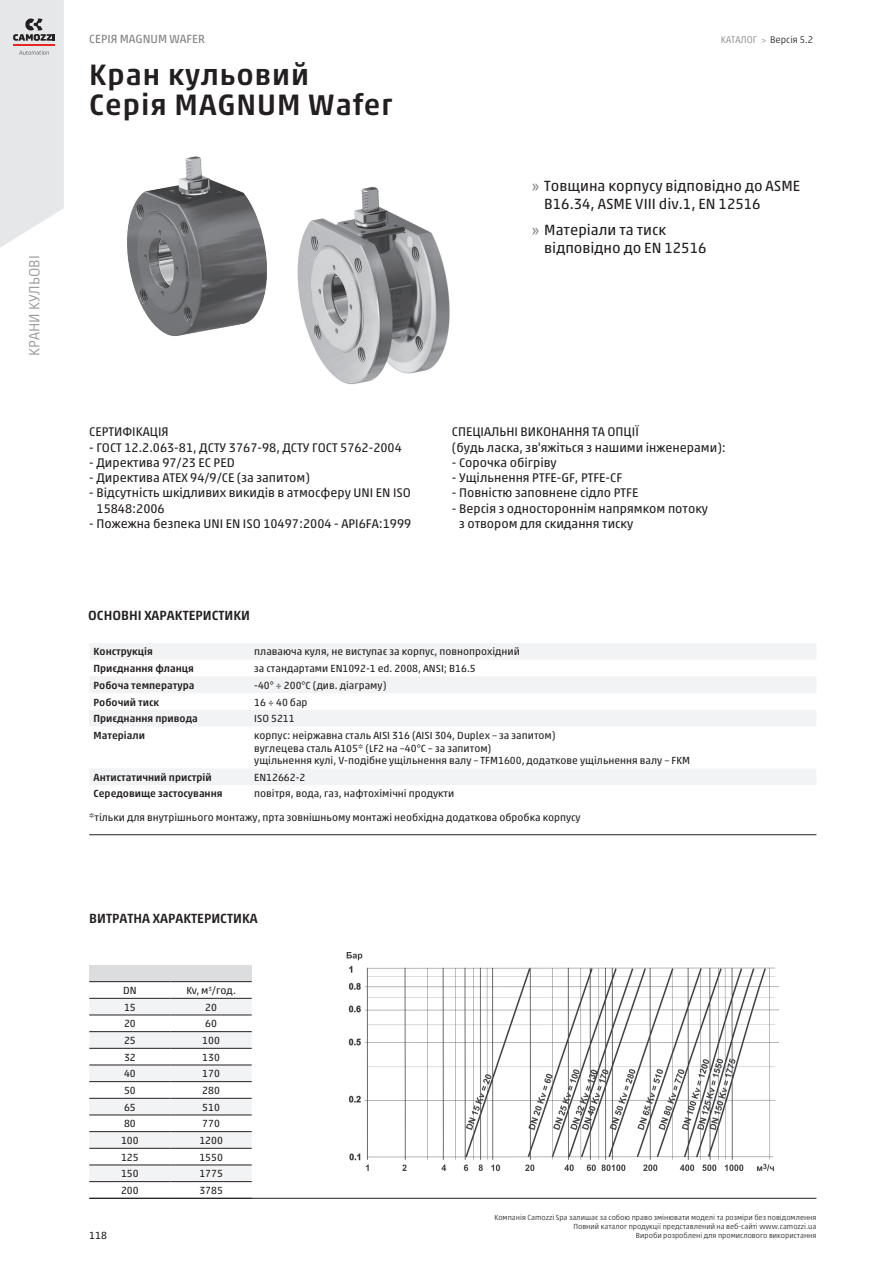
<style>
.page{position:relative;width:893px;height:1263px;background:#fff}
.page>*{position:absolute;margin:0;border:0;box-sizing:border-box;transform-origin:0 0}
.overtureTitle_value{font:500 30px "Akko W1 G";letter-spacing:.03em;color:#231f20}
.t1{font:15px/18px "Akko W1 G";color:#231f20}
.t2{font:300 15px "Akko W1 G";color:#939598}
.sectionTitle_value{font:500 13.5px "Akko W1 G";color:#231f20}
.normal_value{font:12.75px "Akko W1 G";color:#231f20}
.t3{font:12px "Akko W1 G";color:#808285}
.properties_value{font:10.5px/12.6px "Akko W1 G";color:#231f20}
.properties_name{font:500 10.5px "Akko W1 G";color:#231f20}
.sec4R{font:10.5px "Akko W1 G";color:#231f20}
.strokes_header{font:10.5px "Akko W1 G";color:#231f20}
.strokes_cell{font:10.5px "Akko W1 G";color:#231f20}
.t4{font:300 9.75px "Akko W1 G";color:#231f20}
.t5{font:300 7.5px/9px "Akko W1 G";color:#231f20;text-align:right}
.s1{color:#808285}
.s2{font-size:9px;color:#808285}
.s3{font-family:"Arial";color:#808285}
</style>
<div class="page">
<svg style="left:0;top:0;width:64px;height:248px;background:#e4e4e6"></svg>
<hr style="left:13px;top:44px;width:42px;height:2px;background:#e72621">
<svg style="left:90px;top:643px;width:726px;height:142px"></svg>
<hr style="left:89px;top:834px;width:727px;height:1px;background:#231f20">
<img style="left:127px;top:156px;width:140px;height:180px">
<div style="left:89px;top:965px;width:163px;height:17px;background:#dcdddf"></div>
<svg style="left:89px;top:982px;width:163px;height:216px"></svg>
<hr style="left:89px;top:981px;width:82px;height:1px;background:#231f20">
<hr style="left:171px;top:981px;width:81px;height:1px;background:#231f20">
<hr style="left:89px;top:998px;width:82px;height:1px;background:#231f20">
<hr style="left:171px;top:998px;width:81px;height:1px;background:#231f20">
<hr style="left:89px;top:1015px;width:82px;height:1px;background:#231f20">
<hr style="left:171px;top:1015px;width:81px;height:1px;background:#231f20">
<hr style="left:89px;top:1031px;width:82px;height:1px;background:#231f20">
<hr style="left:171px;top:1031px;width:81px;height:1px;background:#231f20">
<hr style="left:89px;top:1048px;width:82px;height:1px;background:#231f20">
<hr style="left:171px;top:1048px;width:81px;height:1px;background:#231f20">
<hr style="left:89px;top:1065px;width:82px;height:1px;background:#231f20">
<hr style="left:171px;top:1065px;width:81px;height:1px;background:#231f20">
<hr style="left:89px;top:1081px;width:82px;height:1px;background:#231f20">
<hr style="left:171px;top:1081px;width:81px;height:1px;background:#231f20">
<hr style="left:89px;top:1098px;width:82px;height:1px;background:#231f20">
<hr style="left:171px;top:1098px;width:81px;height:1px;background:#231f20">
<hr style="left:89px;top:1115px;width:82px;height:1px;background:#231f20">
<hr style="left:171px;top:1115px;width:81px;height:1px;background:#231f20">
<hr style="left:89px;top:1131px;width:82px;height:1px;background:#231f20">
<hr style="left:171px;top:1131px;width:81px;height:1px;background:#231f20">
<hr style="left:89px;top:1148px;width:82px;height:1px;background:#231f20">
<hr style="left:171px;top:1148px;width:81px;height:1px;background:#231f20">
<hr style="left:89px;top:1165px;width:82px;height:1px;background:#231f20">
<hr style="left:171px;top:1165px;width:81px;height:1px;background:#231f20">
<hr style="left:89px;top:1181px;width:82px;height:1px;background:#231f20">
<hr style="left:171px;top:1181px;width:81px;height:1px;background:#231f20">
<img style="left:347px;top:952px;width:432px;height:218px">
<hr style="left:89px;top:1198px;width:727px;height:1px;background:#231f20">
<img style="left:297px;top:187px;width:153px;height:198px">
<p class="t2" style="left:24px;top:356px;width:102px;rotate:-90deg">КРАНИ КУЛЬОВІ</p>
<p class="t3" style="left:89px;top:31px;width:117px">СЕРІЯ MAGNUM WAFER</p>
<p class="overtureTitle_value" style="left:89px;top:52px;width:221px">Кран кульовий</p>
<p class="overtureTitle_value" style="left:89px;top:82px;width:304px">Серія MAGNUM Wafer</p>
<p class="t4" style="left:721px;top:33px;width:94px"><span class="s1">КАТАЛОГ</span> <span class="s2">&gt;</span> Версія 5.2</p>
<p class="t1" style="left:544px;top:176px;width:257px;text-indent:-13px"><span class="s3">»</span> Товщина корпусу відповідно до ASME<br>B16.34, ASME VIII div.1, EN 12516</p>
<p class="t1" style="left:544px;top:220px;width:164px;text-indent:-13px"><span class="s3">»</span> Матеріали та тиск відповідно до EN 12516</p>
<p class="normal_value" style="left:89px;top:423px;width:81px">СЕРТИФІКАЦІЯ</p>
<p class="normal_value" style="left:89px;top:438px;width:314px">- ГОСТ 12.2.063-81, ДСТУ 3767-98, ДСТУ ГОСТ 5762-2004</p>
<p class="normal_value" style="left:89px;top:453px;width:147px">- Директива 97/23 EC PED</p>
<p class="normal_value" style="left:89px;top:468px;width:222px">- Директива ATEX 94/9/CE (за запитом)</p>
<p class="normal_value" style="left:89px;top:484px;width:323px">- Відсутність шкідливих викидів в атмосферу UNI EN ISO</p>
<p class="normal_value" style="left:97px;top:499px;width:70px">15848:2006</p>
<p class="normal_value" style="left:89px;top:514px;width:324px">- Пожежна безпека UNI EN ISO 10497:2004 - API6FA:1999</p>
<p class="normal_value" style="left:452px;top:423px;width:188px">СПЕЦІАЛЬНІ ВИКОНАННЯ ТА ОПЦІЇ</p>
<p class="normal_value" style="left:452px;top:438px;width:275px">(будь ласка, зв'яжіться з нашими інженерами):</p>
<p class="normal_value" style="left:452px;top:453px;width:106px">- Сорочка обігріву</p>
<p class="normal_value" style="left:452px;top:468px;width:172px">- Ущільнення PTFE-GF, PTFE-CF</p>
<p class="normal_value" style="left:452px;top:484px;width:188px">- Повністю заповнене сідло PTFE</p>
<p class="normal_value" style="left:452px;top:499px;width:258px">- Версія з одностороннім напрямком потоку</p>
<p class="normal_value" style="left:459px;top:514px;width:175px">з отвором для скидання тиску</p>
<p class="sectionTitle_value" style="left:88px;top:605px;width:163px">ОСНОВНІ ХАРАКТЕРИСТИКИ</p>
<p class="properties_name" style="left:94px;top:644px;width:61px">Конструкція</p>
<p class="properties_value" style="left:254px;top:645px;width:267px">плаваюча куля, не виступає за корпус, повнопрохідний</p>
<p class="properties_name" style="left:94px;top:661px;width:102px">Приєднання фланця</p>
<p class="properties_value" style="left:254px;top:661px;width:223px">за стандартами EN1092-1 ed. 2008, ANSI; B16.5</p>
<p class="properties_name" style="left:94px;top:677px;width:102px">Робоча температура</p>
<p class="properties_value" style="left:254px;top:678px;width:134px">-40° ÷ 200°С (див. діаграму)</p>
<p class="properties_name" style="left:94px;top:694px;width:67px">Робочий тиск</p>
<p class="properties_value" style="left:254px;top:695px;width:55px">16 ÷ 40 бар</p>
<p class="properties_name" style="left:94px;top:711px;width:106px">Приєднання привода</p>
<p class="properties_value" style="left:254px;top:712px;width:42px">ISO 5211</p>
<p class="properties_name" style="left:94px;top:728px;width:53px">Матеріали</p>
<p class="properties_value" style="left:254px;top:728px;width:437px">корпус: неіржавна сталь AISI 316 (AISI 304, Duplex – за запитом)<br>вуглецева сталь A105* (LF2 на –40°C – за запитом)<br>ущільнення кулі, V-подібне ущільнення валу – TFM1600, додаткове ущільнення валу – FKM</p>
<p class="properties_name" style="left:94px;top:769px;width:120px">Антистатичний пристрій</p>
<p class="properties_value" style="left:254px;top:770px;width:53px">EN12662-2</p>
<p class="properties_name" style="left:94px;top:786px;width:131px">Середовище застосування</p>
<p class="properties_value" style="left:254px;top:787px;width:201px">повітря, вода, газ, нафтохімічні продукти</p>
<p class="sec4R" style="left:89px;top:810px;width:493px">*тільки для внутрішнього монтажу, прта зовнішньому монтажі необхідна додаткова обробка корпусу</p>
<p class="sectionTitle_value" style="left:89px;top:909px;width:170px">ВИТРАТНА ХАРАКТЕРИСТИКА</p>
<p class="strokes_header" style="left:123px;top:983px;width:15px">DN</p>
<p class="strokes_header" style="left:186px;top:983px;width:51px">Kv, м<sup>3</sup>/год.</p>
<p class="strokes_cell" style="left:124px;top:999px;width:13px">15</p>
<p class="strokes_header" style="left:205px;top:999px;width:13px">20</p>
<p class="strokes_cell" style="left:124px;top:1016px;width:13px">20</p>
<p class="strokes_header" style="left:205px;top:1016px;width:13px">60</p>
<p class="strokes_cell" style="left:124px;top:1033px;width:13px">25</p>
<p class="strokes_header" style="left:202px;top:1033px;width:19px">100</p>
<p class="strokes_cell" style="left:124px;top:1049px;width:13px">32</p>
<p class="strokes_header" style="left:202px;top:1049px;width:19px">130</p>
<p class="strokes_cell" style="left:124px;top:1066px;width:13px">40</p>
<p class="strokes_header" style="left:202px;top:1066px;width:19px">170</p>
<p class="strokes_cell" style="left:124px;top:1083px;width:13px">50</p>
<p class="strokes_header" style="left:202px;top:1083px;width:19px">280</p>
<p class="strokes_cell" style="left:124px;top:1099px;width:13px">65</p>
<p class="strokes_header" style="left:202px;top:1099px;width:19px">510</p>
<p class="strokes_cell" style="left:124px;top:1116px;width:13px">80</p>
<p class="strokes_header" style="left:202px;top:1116px;width:19px">770</p>
<p class="strokes_cell" style="left:121px;top:1133px;width:19px">100</p>
<p class="strokes_header" style="left:199px;top:1133px;width:25px">1200</p>
<p class="strokes_cell" style="left:121px;top:1149px;width:19px">125</p>
<p class="strokes_header" style="left:199px;top:1149px;width:25px">1550</p>
<p class="strokes_cell" style="left:121px;top:1166px;width:19px">150</p>
<p class="strokes_header" style="left:199px;top:1166px;width:25px">1775</p>
<p class="strokes_cell" style="left:121px;top:1183px;width:19px">200</p>
<p class="strokes_header" style="left:199px;top:1183px;width:25px">3785</p>
<p class="t5" style="left:494px;top:1212px;width:324px">Компанія Camozzi Spa залишає за собою право змінювати моделі та розміри без повідомлення<br>Повний каталог продукції представлений на веб-сайті www.camozzi.ua</p>
<p class="properties_value" style="left:89px;top:1228px;width:19px">118</p>
<p class="t5" style="left:636px;top:1230px;width:182px">Вироби розроблені для промислового використання</p>
</div>
